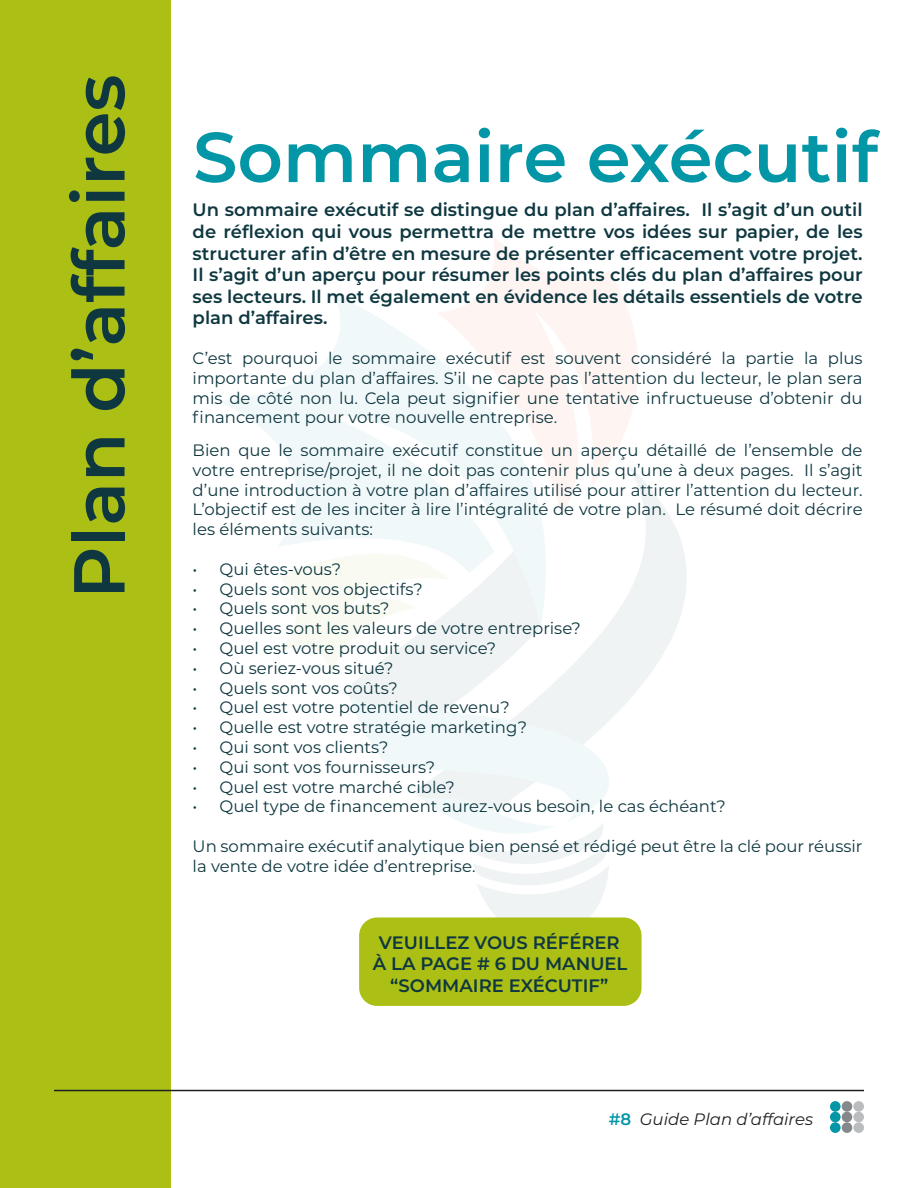
<style>
.page{position:relative;width:918px;height:1188px;background:#fff}
.page>*{position:absolute;margin:0;border:0;box-sizing:border-box;transform-origin:0 0}
.t1{font:600 72px "Montserrat";color:#0e3740}
.t2{font:600 70.5px "Montserrat";color:#0396a6}
.t3{font:600 18px/21.6px "Montserrat";color:#0e3740;text-align:justify}
.t4{font:16.5px/19.8px "Montserrat";color:#0e3740;text-align:justify}
.t5{font:italic 16.5px "Montserrat";color:#231f20}
.s1{font-weight:600;font-style:normal;color:#0396a6}
.s2{color:#1c2023}
</style>
<div class="page">
<div style="left:0;top:0;width:171px;height:1188px;background:#abbf15"></div>
<div style="left:830px;top:1101px;width:11px;height:11px;background:#0396a6;border-radius:50%"></div>
<div style="left:842px;top:1101px;width:10px;height:11px;background:#84888b;border-radius:50%"></div>
<div style="left:853px;top:1101px;width:11px;height:11px;background:#babdbe;border-radius:50%"></div>
<div style="left:830px;top:1112px;width:11px;height:10px;background:#0396a6;border-radius:50%"></div>
<div style="left:842px;top:1112px;width:10px;height:10px;background:#84888b;border-radius:50%"></div>
<div style="left:853px;top:1112px;width:11px;height:10px;background:#babdbe;border-radius:50%"></div>
<div style="left:830px;top:1122px;width:11px;height:11px;background:#0396a6;border-radius:50%"></div>
<div style="left:842px;top:1122px;width:10px;height:11px;background:#84888b;border-radius:50%"></div>
<div style="left:853px;top:1122px;width:11px;height:11px;background:#babdbe;border-radius:50%"></div>
<hr style="left:54px;top:1090px;width:810px;height:1px;background:#1c2023">
<svg style="left:541px;top:517px;width:146px;height:201px"></svg>
<svg style="left:348px;top:627px;width:192px;height:68px;fill:#f0f3f4"></svg>
<svg style="left:281px;top:627px;width:169px;height:51px"></svg>
<svg style="left:220px;top:293px;width:349px;height:334px"></svg>
<svg style="left:437px;top:236px;width:233px;height:281px"></svg>
<svg style="left:349px;top:695px;width:262px;height:236px"></svg>
<div style="left:359px;top:917px;width:283px;height:89px;background:#abbf15;border-radius:18px"></div>
<h1 class="t1" style="left:48px;top:599px;width:526px;rotate:-90deg">Plan d’affaires</h1>
<h2 class="t2" style="left:193px;top:107px;width:686px">Sommaire exécutif</h2>
<p class="t3" style="left:193px;top:198px;width:672px">Un sommaire exécutif se distingue du plan d’affaires. Il s’agit d’un outil de réflexion qui vous permettra de mettre vos idées sur papier, de les structurer afin d’être en mesure de présenter efficacement votre projet.<br>Il s’agit d’un aperçu pour résumer les points clés du plan d’affaires pour ses lecteurs. Il met également en évidence les détails essentiels de votre plan d’affaires.</p>
<p class="t4" style="left:193px;top:348px;width:672px">C’est pourquoi le sommaire exécutif est souvent considéré la partie la plus importante du plan d’affaires. S’il ne capte pas l’attention du lecteur, le plan sera mis de côté non lu. Cela peut signifier une tentative infructueuse d’obtenir du financement pour votre nouvelle entreprise.</p>
<p class="t4" style="left:193px;top:440px;width:672px">Bien que le sommaire exécutif constitue un aperçu détaillé de l’ensemble de votre entreprise/projet, il ne doit pas contenir plus qu’une à deux pages. Il s’agit d’une introduction à votre plan d’affaires utilisé pour attirer l’attention du lecteur.<br>L’objectif est de les inciter à lire l’intégralité de votre plan. Le résumé doit décrire les éléments suivants:</p>
<p class="t4" style="left:193px;top:559px;width:150px">• Qui êtes-vous?</p>
<p class="t4" style="left:193px;top:578px;width:232px">• Quels sont vos objectifs?</p>
<p class="t4" style="left:193px;top:598px;width:198px">• Quels sont vos buts?</p>
<p class="t4" style="left:193px;top:618px;width:390px">• Quelles sont les valeurs de votre entreprise?</p>
<p class="t4" style="left:193px;top:638px;width:305px">• Quel est votre produit ou service?</p>
<p class="t4" style="left:193px;top:658px;width:202px">• Où seriez-vous situé?</p>
<p class="t4" style="left:193px;top:677px;width:207px">• Quels sont vos coûts?</p>
<p class="t4" style="left:193px;top:697px;width:319px">• Quel est votre potentiel de revenu?</p>
<p class="t4" style="left:193px;top:717px;width:336px">• Quelle est votre stratégie marketing?</p>
<p class="t4" style="left:193px;top:737px;width:197px">• Qui sont vos clients?</p>
<p class="t4" style="left:193px;top:757px;width:244px">• Qui sont vos fournisseurs?</p>
<p class="t4" style="left:193px;top:776px;width:264px">• Quel est votre marché cible?</p>
<p class="t4" style="left:193px;top:796px;width:535px">• Quel type de financement aurez-vous besoin, le cas échéant?</p>
<p class="t4" style="left:193px;top:836px;width:671px">Un sommaire exécutif analytique bien pensé et rédigé peut être la clé pour réussir la vente de votre idée d’entreprise.</p>
<p class="t3" style="left:373px;top:931px;width:256px;text-align:center">VEUILLEZ VOUS RÉFÉRER<br>À LA PAGE # 6 DU MANUEL “SOMMAIRE EXÉCUTIF”</p>
<p class="t5" style="left:609px;top:1107px;width:206px"><span class="s1">#8</span> <span class="s2">Guide</span> Plan d’affaires</p>
</div>
